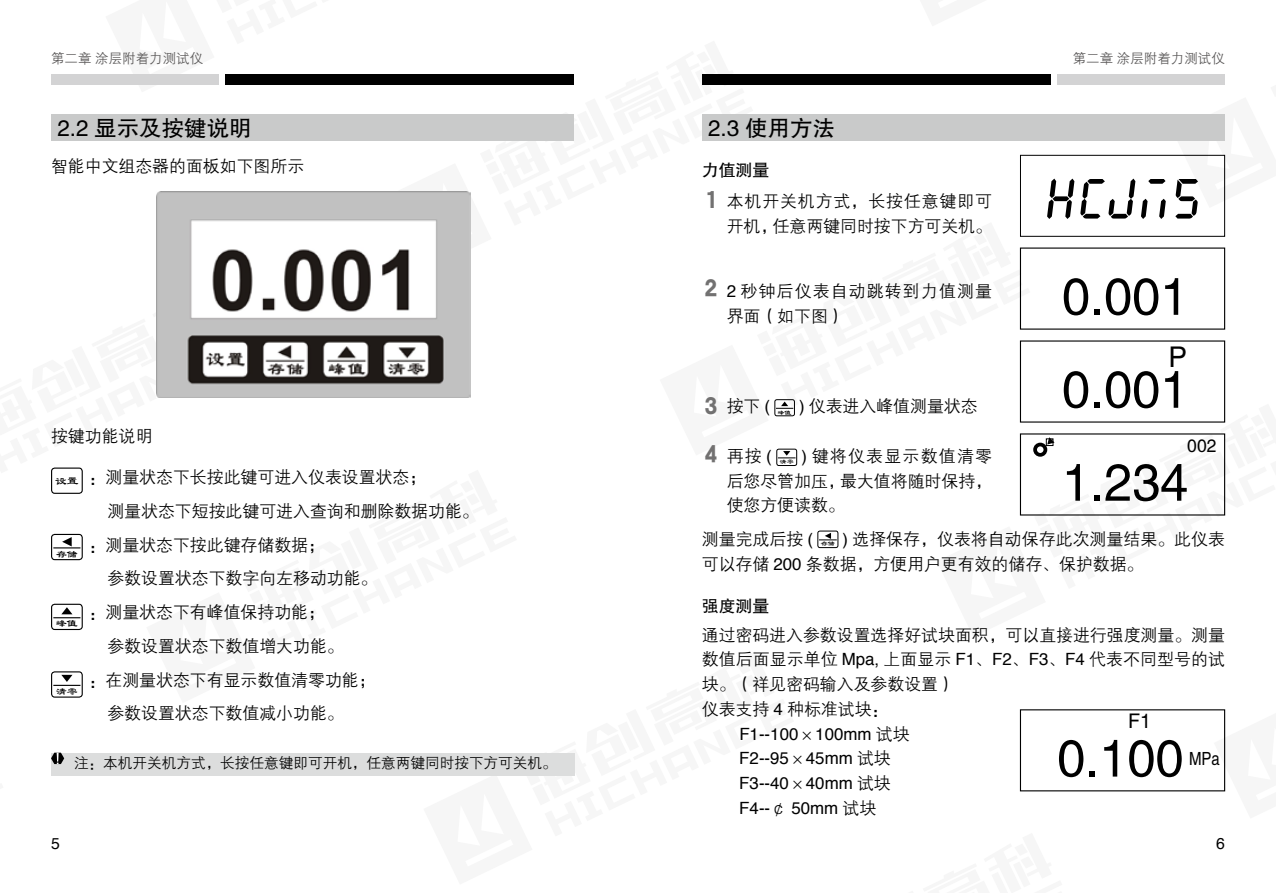
<style>
.page{position:relative;width:1276px;height:893px;background:#fff}
.page>*{position:absolute;margin:0;border:0;box-sizing:border-box;transform-origin:0 0}
.t1{font:52.2px/92.9px "FZHTJW GB1 0";color:#000}
.t2{font:28.57px "FZHTJW GB1 0";color:#000}
.t3{font:24.75px/48.4px "H Yb 2 gj";color:#727171}
.t4{font:22.5px "FZHTJW GB1 0";color:#000}
.t5{font:20.25px "FZHTJW GB1 0";color:#000}
.t6{font:18.22px "FZHTJW GB1 0";color:#000;scale:.82 1}
.t7{font:18px "FZHTJW GB1 0";color:#000}
.t8{font:16.88px/24.8px "FZZDXJW GB1 0";color:#000}
.t9{font:16.88px/24.8px "Helvetica";color:#000}
.t10{font:16.88px/24.8px "FZZDXJW GB1 0";letter-spacing:.03em;color:#000}
.t11{font:16.88px/24.8px "FZZDXJW GB1 0";letter-spacing:.07em;color:#000}
.t12{font:16.88px "FZHTJW GB1 0";color:#000}
.t13{font:15.75px "Helvetica";color:#000}
.t14{font:14.62px "FZZDXJW GB1 0";color:#000}
.t15{font:13.5px "FZZDXJW GB1 0";color:#595757}
.t16{font:11.7px "FZLSJW GB1 0";color:#000}
.t17{font:10.8px "FZLSJW GB1 0";color:#000}
.t18{font:6.98px "FZLSJW GB1 0";color:#000}
.s1{font-family:"Helvetica"}
.s2{font-family:"FZZDXJW GB1 0"}
</style>
<div class="page">
<svg style="left:1213px;top:713px;width:13px;height:79px"></svg>
<div style="left:51px;top:74px;width:168px;height:11px;background:#d3d3d4"></div>
<div style="left:225px;top:74px;width:349px;height:11px;background:#000"></div>
<div style="left:776px;top:449px;width:21px;height:17px;border:1px solid #000;border-radius:2px"></div>
<svg style="left:778px;top:451px;width:17px;height:7px"></svg>
<div style="left:51px;top:115px;width:523px;height:26px;background:#c9caca"></div>
<div style="left:702px;top:115px;width:523px;height:26px;background:#c9caca"></div>
<img style="left:156px;top:191px;width:315px;height:206px">
<div style="left:51px;top:753px;width:523px;height:23px;background:#dcdddd"></div>
<svg style="left:51px;top:753px;width:13px;height:11px"></svg>
<div style="left:774px;top:399px;width:21px;height:17px;border:1px solid #000;border-radius:2px"></div>
<svg style="left:776px;top:402px;width:17px;height:7px"></svg>
<div style="left:817px;top:531px;width:21px;height:17px;border:1px solid #000;border-radius:2px"></div>
<svg style="left:819px;top:533px;width:18px;height:7px"></svg>
<div style="left:1057px;top:74px;width:168px;height:11px;background:#d3d3d4"></div>
<div style="left:702px;top:74px;width:348px;height:11px;background:#000"></div>
<div style="left:51px;top:468px;width:32px;height:26px;border:1px solid #000;border-radius:3px"></div>
<div style="left:51px;top:534px;width:32px;height:26px;border:1px solid #000;border-radius:3px"></div>
<svg style="left:53px;top:537px;width:27px;height:11px"></svg>
<div style="left:51px;top:671px;width:32px;height:27px;border:1px solid #000;border-radius:3px"></div>
<svg style="left:53px;top:675px;width:27px;height:11px"></svg>
<div style="left:51px;top:604px;width:32px;height:26px;border:1px solid #000;border-radius:3px"></div>
<svg style="left:53px;top:607px;width:27px;height:11px"></svg>
<div style="left:1033px;top:443px;width:14px;height:14px;border:4px solid #000;border-radius:50%"></div>
<div style="left:1046px;top:438px;width:7px;height:8px;border:1px solid #000"></div>
<svg style="left:1047px;top:437px;width:7px;height:7px"></svg>
<div style="left:1020px;top:155px;width:205px;height:82px;border:1px solid #000"></div>
<svg style="left:1045px;top:114px;width:181px;height:105px"></svg>
<p class="t15" style="left:51px;top:51px;width:154px">第二章 涂层附着力测试仪</p>
<h3 class="t4" style="left:57px;top:116px;width:196px">2.2 显示及按键说明</h3>
<h3 class="t4" style="left:708px;top:116px;width:128px">2.3 使用方法</h3>
<p class="t8" style="left:51px;top:154px;width:255px">智能中文组态器的面板如下图所示</p>
<p class="t12" style="left:702px;top:161px;width:69px">力值测量</p>
<h3 class="t3" style="left:705px;top:178px;width:14px">1</h3>
<p class="t10" style="left:726px;top:189px;width:267px">本机开关机方式，长按任意键即可开机，任意两键同时按下方可关机。</p>
<p class="t15" style="left:1072px;top:51px;width:154px">第二章 涂层附着力测试仪</p>
<p class="t8" style="left:51px;top:424px;width:103px">按键功能说明</p>
<p class="t16" style="left:55px;top:474px;width:25px">设置</p>
<p class="t17" style="left:56px;top:548px;width:23px">存储</p>
<p class="t17" style="left:56px;top:618px;width:23px">峰值</p>
<p class="t17" style="left:56px;top:686px;width:23px">清零</p>
<p class="t8" style="left:89px;top:465px;width:339px">：测量状态下长按此键可进入仪表设置状态；</p>
<p class="t8" style="left:107px;top:499px;width:373px">测量状态下短按此键可进入查询和删除数据功能。</p>
<p class="t8" style="left:89px;top:533px;width:238px">：测量状态下按此键存储数据；</p>
<p class="t8" style="left:107px;top:567px;width:272px">参数设置状态下数字向左移动功能。</p>
<p class="t8" style="left:89px;top:600px;width:238px">：测量状态下有峰值保持功能；</p>
<p class="t8" style="left:107px;top:634px;width:238px">参数设置状态下数值增大功能。</p>
<p class="t8" style="left:89px;top:668px;width:288px">：在测量状态下有显示数值清零功能；</p>
<p class="t8" style="left:107px;top:702px;width:238px">参数设置状态下数值减小功能。</p>
<p class="t14" style="left:74px;top:755px;width:484px">注：本机开关机方式，长按任意键即可开机，任意两键同时按下方可关机。</p>
<h3 class="t3" style="left:705px;top:266px;width:14px">2</h3>
<p class="t11" style="left:726px;top:279px;width:267px"><span class="s1">2</span> 秒钟后仪表自动跳转到力值测量界面（如下图）</p>
<h3 class="t3" style="left:705px;top:383px;width:14px">3<br>4</h3>
<p class="t8" style="left:726px;top:394px;width:45px">按下 <span class="s1">(</span></p>
<p class="t8" style="left:799px;top:394px;width:180px"><span class="s1">)</span> 仪表进入峰值测量状态</p>
<p class="t18" style="left:778px;top:408px;width:15px">峰值</p>
<p class="t8" style="left:726px;top:444px;width:47px">再按<span class="s1">(</span></p>
<p class="t8" style="left:726px;top:444px;width:267px;text-align:justify;text-indent:75px"><span class="s1">)</span> 键将仪表显示数值清零后您尽管加压，最大值将随时保持，使您方便读数。</p>
<p class="t18" style="left:779px;top:458px;width:16px">清零</p>
<h1 class="t1" style="left:1062px;top:251px;width:128px">0.001<br>0.001</h1>
<h2 class="t2" style="left:1168px;top:341px;width:20px">P</h2>
<p class="t7" style="left:1187px;top:436px;width:31px">002</p>
<h1 class="t1" style="left:1062px;top:437px;width:128px">1.234</h1>
<p class="t8" style="left:702px;top:527px;width:113px">测量完成后按 <span class="s1">(</span></p>
<p class="t18" style="left:821px;top:540px;width:16px">存储</p>
<p class="t8" style="left:702px;top:527px;width:525px;text-indent:141px"><span class="s1">)</span> 选择保存，仪表将自动保存此次测量结果。此仪表可以存储 <span class="s1">200</span> 条数据，方便用户更有效的储存、保护数据。</p>
<p class="t12" style="left:702px;top:597px;width:69px">强度测量</p>
<p class="t8" style="left:702px;top:623px;width:525px">通过密码进入参数设置选择好试块面积，可以直接进行强度测量。测量数值后面显示单位 <span class="s1">Mpa,</span> 上面显示 <span class="s1">F1</span>、<span class="s1">F2</span>、<span class="s1">F3</span>、<span class="s1">F4</span> 代表不同型号的试块。（祥见密码输入及参数设置）<br>仪表支持 <span class="s1">4</span> 种标准试块：</p>
<p class="t9" style="left:739px;top:722px;width:172px">F1--100<span class="s2">×</span>100mm <span class="s2">试块<br></span>F2--95<span class="s2">×</span>45mm <span class="s2">试块<br></span>F3--40<span class="s2">×</span>40mm <span class="s2">试块<br></span>F4--<span class="s2">￠</span> 50mm <span class="s2">试块</span></p>
<p class="t5" style="left:1128px;top:710px;width:24px">F1</p>
<h1 class="t1" style="left:1057px;top:713px;width:128px">0.100</h1>
<p class="t6" style="left:1189px;top:749px;width:39px">MPa</p>
<p class="t13" style="left:51px;top:831px;width:10px">5</p>
<p class="t13" style="left:1216px;top:831px;width:10px">6</p>
</div>
